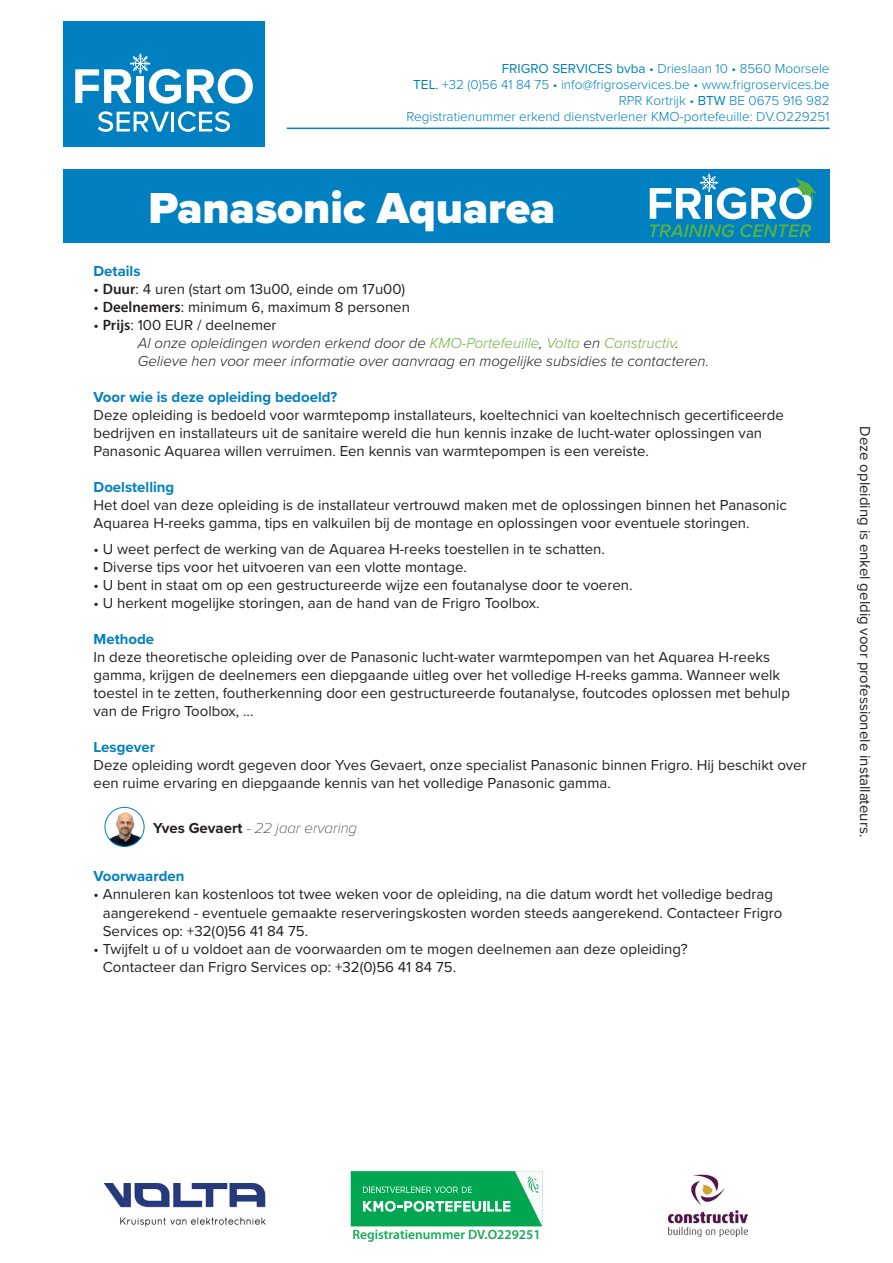
<style>
.page{position:relative;width:893px;height:1263px;background:#fff}
.page>*{position:absolute;margin:0;border:0;box-sizing:border-box;transform-origin:0 0}
.t1{font:900 45px "Proxima Nova";color:#fff}
.t2{font:15px/18px "Proxima Nova";color:#231f20}
.t3{font:italic 300 15px/18px "Proxima Nova";color:#231f20}
.t4{font:700 15px "Proxima Nova";color:#0080c0}
.t5{font:italic 100 15px "Proxima Nova";color:#231f20}
.t6{font:300 13.5px/16.2px "Proxima Nova";color:#0080bf;text-align:right}
.t7{font:600 13.5px "Myriad Pro";color:#16a957}
.s1{font-weight:400}
.s2{font-family:"Myriad Pro";font-weight:600}
.s3{font-weight:400;font-style:normal}
.s4{font-family:"Myriad Pro";font-weight:600;font-style:normal}
.s5{color:#6cb43f}
.s6{font-weight:700;font-style:normal}
</style>
<div class="page">
<img style="left:104px;top:1183px;width:162px;height:43px">
<img style="left:668px;top:1174px;width:80px;height:62px">
<div style="left:351px;top:1171px;width:191px;height:55px;background:#00a750"></div>
<svg style="left:363px;top:1171px;width:179px;height:55px"></svg>
<div style="left:63px;top:169px;width:767px;height:73px;background:#0080c0"></div>
<div style="left:63px;top:22px;width:202px;height:125px;background:#0080c0"></div>
<svg style="left:187px;top:69px;width:66px;height:35px"></svg>
<svg style="left:75px;top:54px;width:106px;height:50px"></svg>
<svg style="left:98px;top:111px;width:71px;height:21px"></svg>
<hr style="left:171px;top:112px;width:3px;height:19px;background:#fff">
<svg style="left:178px;top:111px;width:52px;height:21px"></svg>
<hr style="left:287px;top:128px;width:543px;height:1px;background:#0080c0">
<svg style="left:650px;top:174px;width:167px;height:63px"></svg>
<img style="left:105px;top:807px;width:39px;height:39px;border-radius:20px">
<div style="left:105px;top:807px;width:39px;height:40px;border:1px solid #0080c0;border-radius:50%"></div>
<p class="t6" style="left:407px;top:59px;width:425px"><span class="s1">FRIGRO SERVICES bvba</span> • Drieslaan 10 • 8560 Moorsele<br><span class="s1">TEL.</span> +32 (0)56 41 84 75 • info@frigroservices.be • www.frigroservices.be RPR Kortrijk • <span class="s1">BTW</span> BE 0675 916 982<br>Registratienummer erkend dienstverlener KMO-portefeuille: DV.O229251</p>
<h1 class="t1" style="left:149px;top:175px;width:408px">Panasonic Aquarea</h1>
<p class="t4" style="left:94px;top:259px;width:49px">Details</p>
<p class="t2" style="left:94px;top:279px;width:313px">• <span class="s2">Duur</span>: 4 uren (start om 13u00, einde om 17u00)</p>
<p class="t2" style="left:94px;top:297px;width:318px">• <span class="s2">Deelnemers</span>: minimum 6, maximum 8 personen</p>
<p class="t3" style="left:138px;top:315px;width:573px;text-indent:-44px"><span class="s3">•</span> <span class="s4">Prijs</span><span class="s3">: 100 EUR / deelnemer<br></span>Al onze opleidingen worden erkend door de <span class="s5">KMO-Portefeuille</span>, <span class="s5">Volta</span> en <span class="s5">Constructiv</span>.<br>Gelieve hen voor meer informatie over aanvraag en mogelijke subsidies te contacteren.</p>
<p class="t4" style="left:94px;top:385px;width:245px">Voor wie is deze opleiding bedoeld?</p>
<p class="t2" style="left:94px;top:405px;width:692px">Deze opleiding is bedoeld voor warmtepomp installateurs, koeltechnici van koeltechnisch gecertificeerde bedrijven en installateurs uit de sanitaire wereld die hun kennis inzake de lucht-water oplossingen van<br>Panasonic Aquarea willen verruimen. Een kennis van warmtepompen is een vereiste.</p>
<p class="t4" style="left:94px;top:475px;width:82px">Doelstelling</p>
<p class="t2" style="left:94px;top:495px;width:695px">Het doel van deze opleiding is de installateur vertrouwd maken met de oplossingen binnen het Panasonic<br>Aquarea H-reeks gamma, tips en valkuilen bij de montage en oplossingen voor eventuele storingen.</p>
<p class="t2" style="left:94px;top:539px;width:513px">• U weet perfect de werking van de Aquarea H-reeks toestellen in te schatten.</p>
<p class="t2" style="left:94px;top:557px;width:375px">• Diverse tips voor het uitvoeren van een vlotte montage.</p>
<p class="t2" style="left:94px;top:575px;width:540px">• U bent in staat om op een gestructureerde wijze een foutanalyse door te voeren.</p>
<p class="t2" style="left:94px;top:593px;width:447px">• U herkent mogelijke storingen, aan de hand van de Frigro Toolbox.</p>
<p class="t4" style="left:94px;top:628px;width:62px">Methode</p>
<p class="t2" style="left:94px;top:647px;width:698px">In deze theoretische opleiding over de Panasonic lucht-water warmtepompen van het Aquarea H-reeks gamma, krijgen de deelnemers een diepgaande uitleg over het volledige H-reeks gamma. Wanneer welk toestel in te zetten, foutherkenning door een gestructureerde foutanalyse, foutcodes oplossen met behulp van de Frigro Toolbox, ...</p>
<p class="t4" style="left:94px;top:736px;width:63px">Lesgever</p>
<p class="t2" style="left:94px;top:755px;width:715px">Deze opleiding wordt gegeven door Yves Gevaert, onze specialist Panasonic binnen Frigro. Hij beschikt over een ruime ervaring en diepgaande kennis van het volledige Panasonic gamma.</p>
<p class="t5" style="left:153px;top:817px;width:206px"><span class="s6">Yves Gevaert</span> - 22 jaar ervaring</p>
<p class="t4" style="left:94px;top:865px;width:92px">Voorwaarden</p>
<p class="t2" style="left:103px;top:885px;width:681px;text-indent:-9px">• Annuleren kan kostenloos tot twee weken voor de opleiding, na die datum wordt het volledige bedrag aangerekend - eventuele gemaakte reserveringskosten worden steeds aangerekend. Contacteer Frigro<br>Services op: +32(0)56 41 84 75.</p>
<p class="t2" style="left:103px;top:939px;width:586px;text-indent:-9px">• Twijfelt u of u voldoet aan de voorwaarden om te mogen deelnemen aan deze opleiding?<br>Contacteer dan Frigro Services op: +32(0)56 41 84 75.</p>
<p class="t2" style="left:875px;top:426px;width:412px;rotate:90deg">Deze opleiding is enkel geldig voor professionele installateurs.</p>
<p class="t7" style="left:352px;top:1226px;width:190px">Registratienummer DV.O229251</p>
</div>
